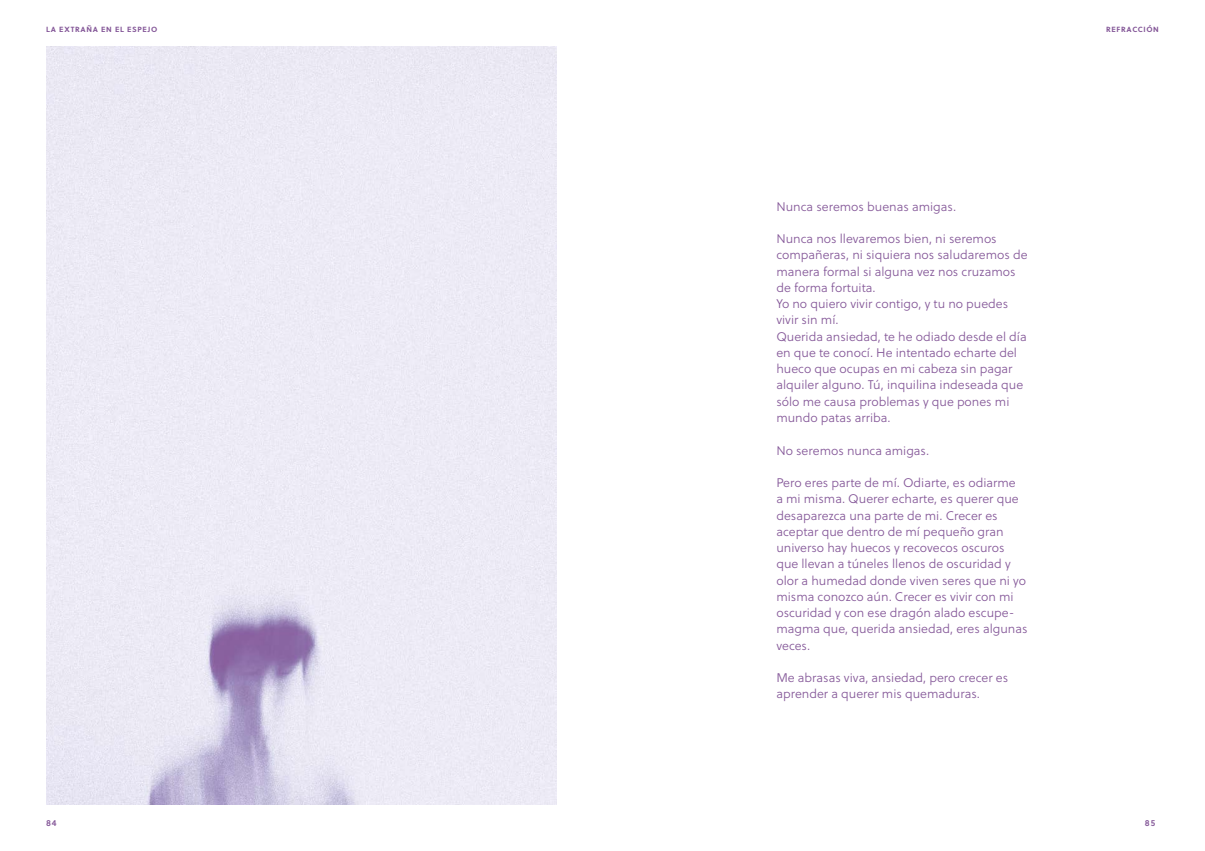
<style>
.page{position:relative;width:1205px;height:851px;background:#fff}
.page>*{position:absolute;margin:0;border:0;box-sizing:border-box;transform-origin:0 0}
.t1{font:12.5px/16.2px "Soleil Lt";color:#845798}
.t2{font:8.75px "Soleil Sb";color:#845798}
.t3{font:700 7.5px "Soleil";letter-spacing:.09em;color:#845798}
</style>
<div class="page">
<div style="left:46px;top:46px;width:510px;height:758px;background:#eceaf5"></div>
<p class="t3" style="left:46px;top:23px;width:113px">LA EXTRAÑA EN EL ESPEJO</p>
<p class="t3" style="left:1106px;top:23px;width:54px">REFRACCIÓN</p>
<p class="t1" style="left:776px;top:198px;width:181px">Nunca seremos buenas amigas.</p>
<p class="t1" style="left:776px;top:230px;width:253px">Nunca nos llevaremos bien, ni seremos compañeras, ni siquiera nos saludaremos de manera formal si alguna vez nos cruzamos de forma fortuita.<br>Yo no quiero vivir contigo, y tu no puedes vivir sin mí.<br>Querida ansiedad, te he odiado desde el día en que te conocí. He intentado echarte del hueco que ocupas en mi cabeza sin pagar alquiler alguno. Tú, inquilina indeseada que sólo me causa problemas y que pones mi mundo patas arriba.</p>
<p class="t1" style="left:776px;top:442px;width:154px">No seremos nunca amigas.</p>
<p class="t1" style="left:776px;top:474px;width:253px">Pero eres parte de mí. Odiarte, es odiarme<br>a mi misma. Querer echarte, es querer que desaparezca una parte de mi. Crecer es aceptar que dentro de mí pequeño gran universo hay huecos y recovecos oscuros que llevan a túneles llenos de oscuridad y olor a humedad donde viven seres que ni yo misma conozco aún. Crecer es vivir con mi oscuridad y con ese dragón alado escupe&shy;magma que, querida ansiedad, eres algunas veces.</p>
<p class="t1" style="left:776px;top:669px;width:233px">Me abrasas viva, ansiedad, pero crecer es aprender a querer mis quemaduras.</p>
<p class="t2" style="left:46px;top:815px;width:12px">84</p>
<p class="t2" style="left:1145px;top:815px;width:12px">85</p>
</div>
